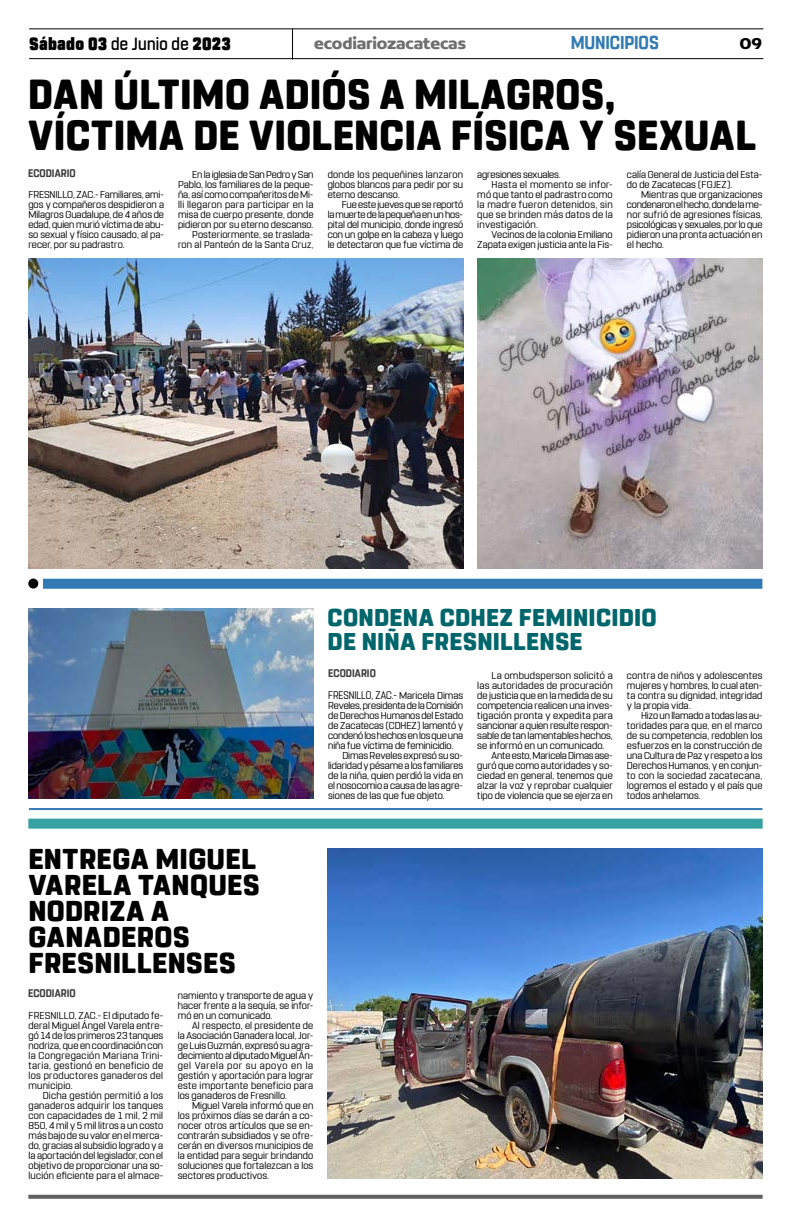
<style>
.page{position:relative;width:791px;height:1225px;background:#fff}
.page>*{position:absolute;margin:0;border:0;box-sizing:border-box;transform-origin:0 0}
.t1{font:800 41.8px/41px "Rohn Rounded";letter-spacing:.01em;color:#000;scale:.95 1}
.t2{font:800 28.6px/26px "Rohn Rounded";letter-spacing:.015em;color:#000}
.t3{font:800 24.2px/24px "Rohn Rounded";letter-spacing:.01em;color:#00666c}
.t4{font:700 18.6px "Rohn Rounded";letter-spacing:-.01em;color:#327ab3;scale:.91 1}
.t5{font:900 17.6px "Rohn Rounded";letter-spacing:.015em;color:#000;scale:.91 1}
.t6{font:700 16.9px "Concord";letter-spacing:-.01em;color:#706f6f}
.t7{font:700 16.9px "Concord";color:#000}
.t8{font:11px "Rohn Rounded";letter-spacing:.005em;color:#000;scale:.87 1}
.t9{font:700 11px "Rohn Rounded";letter-spacing:.005em;color:#3d3d3d;scale:.91 1}
.t10{font:10px/10px "Rohn Rounded";letter-spacing:.005em;color:#000;text-align:justify}
.t11{font:10px "Rohn Rounded";letter-spacing:.025em;color:#000}
.t12{font:10px "Rohn Rounded";letter-spacing:-.02em;color:#000}
.t13{font:10px "Rohn Rounded";letter-spacing:-.015em;color:#000}
.t14{font:10px "Rohn Rounded";letter-spacing:.03em;color:#000}
.t15{font:10px "Rohn Rounded";letter-spacing:.035em;color:#000}
.s1{font-weight:500}
.s2{font-size:10px}
</style>
<div class="page">
<hr style="left:29px;top:28px;width:734px;height:1px;background:#000">
<hr style="left:29px;top:58px;width:734px;height:1px;background:#000">
<hr style="left:292px;top:29px;width:1px;height:31px;background:#000">
<svg style="left:28px;top:1194px;width:735px;height:4px;background:#7f7f7f"></svg>
<div style="left:28px;top:818px;width:735px;height:10px;background:#36a1a1"></div>
<img style="left:328px;top:848px;width:434px;height:330px">
<div style="left:43px;top:579px;width:719px;height:10px;background:#327ab3"></div>
<hr style="left:29px;top:808px;width:733px;height:2px;background:#327ab3">
<div style="left:28px;top:578px;width:10px;height:10px;background:#000;border-radius:50%"></div>
<img style="left:28px;top:608px;width:286px;height:190px">
<img style="left:28px;top:258px;width:435px;height:310px">
<img style="left:477px;top:258px;width:285px;height:310px">
<h3 class="t5" style="left:29px;top:33px;width:223px">Sábado 03 <span class="s1">de Junio de</span> 2023</h3>
<h3 class="t6" style="left:314px;top:33px;width:153px">ecodiariozacatecas</h3>
<h3 class="t4" style="left:571px;top:32px;width:98px">MUNICIPIOS</h3>
<h3 class="t7" style="left:739px;top:33px;width:24px">09</h3>
<h1 class="t1" style="left:28px;top:74px;width:767px">DAN ÚLTIMO ADIÓS A MILAGROS,<br>VÍCTIMA DE VIOLENCIA FÍSICA Y SEXUAL</h1>
<p class="t9" style="left:28px;top:166px;width:54px">ECODIARIO</p>
<p class="t10" style="left:178px;top:170px;width:137px;text-align:right">En la iglesia de San Pedro y San<br>Pablo, los familiares de la peque&shy;ña, así como compañeritos de Mi&shy;lli llegaron para participar en la misa de cuerpo presente, donde pidieron por su eterno descanso.<br>Posteriormente, se traslada&shy;ron al Panteón de la Santa Cruz,</p>
<p class="t10" style="left:328px;top:170px;width:137px">donde los pequeñines lanzaron globos blancos para pedir por su eterno descanso.</p>
<p class="t10" style="left:28px;top:190px;width:137px">FRESNILLO, ZAC.- Familiares, ami&shy;gos y compañeros despidieron a Milagros Guadalupe, de 4 años de edad, quien murió víctima de abu&shy;so sexual y físico causado, al pa&shy;recer, por su padrastro.</p>
<p class="t10" style="left:328px;top:200px;width:137px;text-indent:14px">Fue este jueves que se reportó la muerte de la pequeña en un hos&shy;pital del municipio, donde ingresó con un golpe en la cabeza y luego le detectaron que fue víctima de</p>
<p class="t13" style="left:477px;top:169px;width:85px">agresiones sexuales.</p>
<p class="t15" style="left:491px;top:179px;width:123px">Hasta el momento se infor-</p>
<p class="t10" style="left:477px;top:190px;width:137px">mó que tanto el padrastro como</p>
<p class="t14" style="left:477px;top:199px;width:137px">la madre fueron detenidos, sin</p>
<p class="t11" style="left:477px;top:209px;width:137px">que se brinden más datos de la</p>
<p class="t11" style="left:477px;top:219px;width:62px">investigación.</p>
<p class="t10" style="left:491px;top:230px;width:123px">Vecinos de la colonia Emiliano</p>
<p class="t10" style="left:477px;top:240px;width:137px">Zapata exigen justicia ante la Fis-</p>
<p class="t10" style="left:627px;top:170px;width:137px">calía General de Justicia del Esta&shy;do de Zacatecas (FGJEZ).</p>
<p class="t10" style="left:627px;top:190px;width:137px;text-indent:14px">Mientras que organizaciones condenaron el hecho, donde la me&shy;nor sufrió de agresiones físicas, psicológicas y sexuales, por lo que pidieron una pronta actuación en el hecho.</p>
<h3 class="t3" style="left:328px;top:606px;width:331px">CONDENA CDHEZ FEMINICIDIO<br>DE NIÑA FRESNILLENSE</h3>
<p class="t9" style="left:328px;top:666px;width:54px">ECODIARIO</p>
<p class="t11" style="left:491px;top:669px;width:123px">La ombudsperson solicitó a</p>
<p class="t11" style="left:477px;top:679px;width:137px">las autoridades de procuración</p>
<p class="t10" style="left:477px;top:690px;width:137px">de justicia que en la medida de su</p>
<p class="t10" style="left:477px;top:700px;width:137px">competencia realicen una inves-</p>
<p class="t10" style="left:477px;top:710px;width:137px">tigación pronta y expedita para</p>
<p class="t10" style="left:477px;top:720px;width:137px">sancionar a quien resulte respon-</p>
<p class="t10" style="left:477px;top:730px;width:137px">sable de tan lamentables hechos,</p>
<p class="t10" style="left:477px;top:740px;width:129px">se informó en un comunicado.</p>
<p class="t13" style="left:491px;top:749px;width:123px">Ante esto, Maricela Dimas ase-</p>
<p class="t10" style="left:477px;top:760px;width:137px">guró que como autoridades y so-</p>
<p class="t10" style="left:477px;top:770px;width:137px">ciedad en general, tenemos que</p>
<p class="t10" style="left:477px;top:780px;width:137px">alzar la voz y reprobar cualquier</p>
<p class="t10" style="left:477px;top:790px;width:137px">tipo de violencia que se ejerza en</p>
<p class="t8" style="left:328px;top:688px;width:157px">FRESNILLO, ZAC.- <span class="s2">Maricela Dimas</span></p>
<p class="t12" style="left:328px;top:699px;width:136px">Reveles, presidenta de la Comisión</p>
<p class="t10" style="left:328px;top:710px;width:136px">de Derechos Humanos del Estado</p>
<p class="t10" style="left:328px;top:720px;width:136px">de Zacatecas (CDHEZ) lamentó y</p>
<p class="t12" style="left:328px;top:729px;width:136px">condenó los hechos en los que una</p>
<p class="t10" style="left:328px;top:740px;width:127px">niña fue víctima de feminicidio.</p>
<p class="t10" style="left:342px;top:750px;width:122px">Dimas Reveles expresó su so-</p>
<p class="t10" style="left:328px;top:760px;width:136px">lidaridad y pésame a los familiares</p>
<p class="t10" style="left:328px;top:770px;width:136px">de la niña, quien perdió la vida en</p>
<p class="t10" style="left:328px;top:780px;width:136px">el nosocomio a causa de las agre-</p>
<p class="t10" style="left:328px;top:790px;width:118px">siones de las que fue objeto.</p>
<p class="t10" style="left:627px;top:670px;width:137px">contra de niños y adolescentes mujeres y hombres, lo cual aten&shy;ta contra su dignidad, integridad y la propia vida.</p>
<p class="t10" style="left:627px;top:710px;width:137px;text-indent:14px">Hizo un llamado a todas las au&shy;toridades para que, en el marco de su competencia, redoblen los esfuerzos en la construcción de una Cultura de Paz y respeto a los Derechos Humanos, y en conjun&shy;to con la sociedad zacatecana, logremos el estado y el país que todos anhelamos.</p>
<h2 class="t2" style="left:28px;top:846px;width:233px">ENTREGA MIGUEL<br>VARELA TANQUES<br>NODRIZA A<br>GANADEROS<br>FRESNILLENSES</h2>
<p class="t9" style="left:28px;top:986px;width:54px">ECODIARIO</p>
<p class="t10" style="left:178px;top:990px;width:137px">namiento y transporte de agua y hacer frente a la sequía, se infor&shy;mó en un comunicado.</p>
<p class="t10" style="left:178px;top:1020px;width:137px;text-indent:14px">Al respecto, el presidente de la Asociación Ganadera local, Jor&shy;ge Luis Guzmán, expresó su agra&shy;decimiento al diputado Miguel Án&shy;gel Varela por su apoyo en la gestión y aportación para lograr este importante beneficio para los ganaderos de Fresnillo.</p>
<p class="t10" style="left:178px;top:1100px;width:137px;text-indent:14px">Miguel Varela informó que en los próximos días se darán a co&shy;nocer otros artículos que se en&shy;contrarán subsidiados y se ofre&shy;cerán en diversos municipios de la entidad para seguir brindando soluciones que fortalezcan a los sectores productivos.</p>
<p class="t10" style="left:29px;top:1010px;width:136px">FRESNILLO, ZAC.- El diputado fe&shy;deral Miguel Ángel Varela entre&shy;gó 14 de los primeros 23 tanques nodriza, que en coordinación con la Congregación Mariana Trini&shy;taria, gestionó en beneficio de los productores ganaderos del municipio.</p>
<p class="t10" style="left:29px;top:1090px;width:136px;text-indent:14px">Dicha gestión permitió a los ganaderos adquirir los tanques con capacidades de 1 mil, 2 mil 850, 4 mil y 5 mil litros a un costo más bajo de su valor en el merca&shy;do, gracias al subsidio logrado y a la aportación del legislador, con el objetivo de proporcionar una so&shy;lución eficiente para el almace-</p>
</div>
